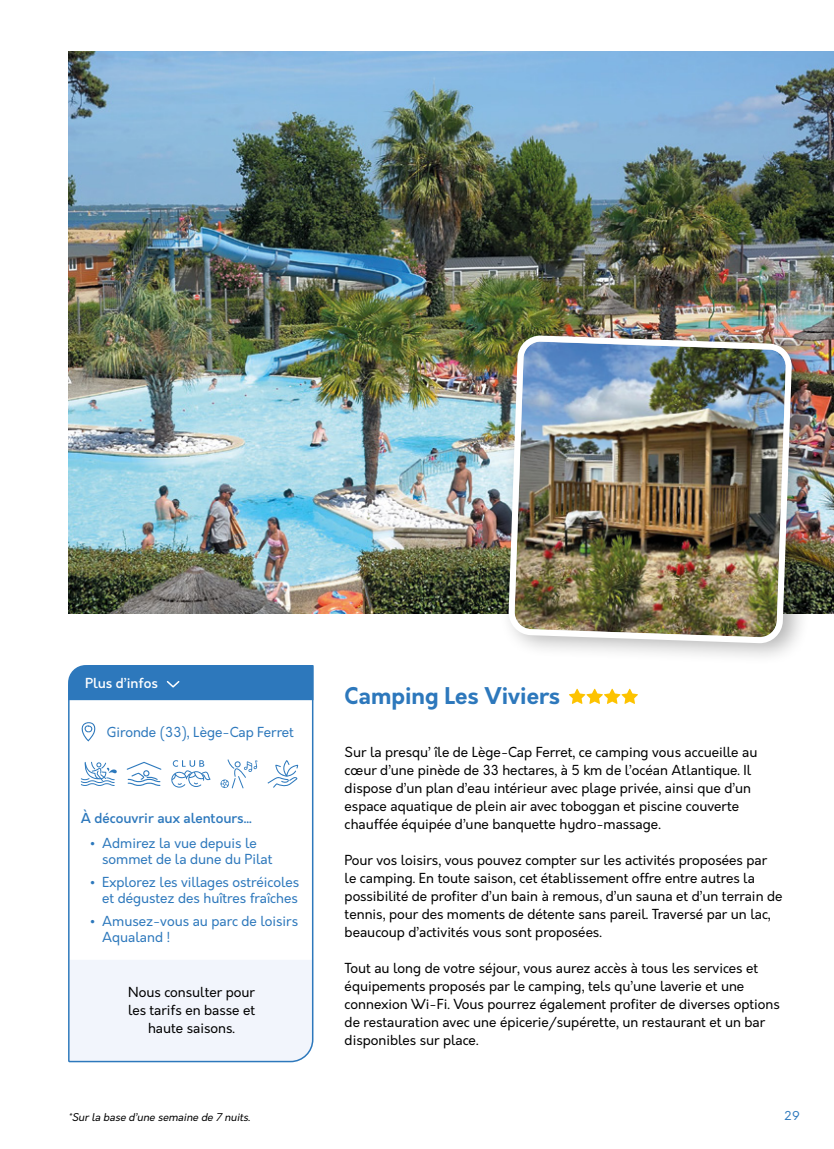
<style>
.page{position:relative;width:834px;height:1149px;background:#fff}
.page>*{position:absolute;margin:0;border:0;box-sizing:border-box;transform-origin:0 0}
.t1{font:700 22.5px "Orkney";color:#2d78bc}
.t2{font:13.5px/18px "Orkney";color:#000}
.t3{font:13.5px/16.2px "Orkney";color:#2d78bc}
.t4{font:500 13.5px "Orkney";color:#2d78bc}
.t5{font:500 13.5px "Orkney";color:#fff}
.t6{font:12px "Orkney";color:#2d78bc}
.t7{font:italic 10.5px "Orkney";color:#000}
</style>
<div class="page">
<img style="left:68px;top:51px;width:765px;height:562px">
<div style="left:498px;top:321px;width:320px;height:344px;background:#000;opacity:.3"></div>
<img style="left:505px;top:332px;width:290px;height:314px">
<svg style="left:68px;top:665px;width:246px;height:397px"></svg>
<svg style="left:569px;top:688px;width:69px;height:15px"></svg>
<svg style="left:81px;top:761px;width:36px;height:24px"></svg>
<svg style="left:127px;top:761px;width:34px;height:24px"></svg>
<svg style="left:220px;top:759px;width:37px;height:29px"></svg>
<svg style="left:267px;top:759px;width:31px;height:28px"></svg>
<svg style="left:171px;top:760px;width:39px;height:27px"></svg>
<p class="t5" style="left:85px;top:673px;width:74px">Plus d’infos</p>
<p class="t3" style="left:106px;top:723px;width:189px">Gironde (33), Lège-Cap Ferret</p>
<p class="t4" style="left:81px;top:809px;width:172px">À découvrir aux alentours...</p>
<p class="t3" style="left:102px;top:835px;width:172px;text-indent:-13px">• Admirez la vue depuis le sommet de la dune du Pilat</p>
<p class="t3" style="left:89px;top:874px;width:211px;text-align:right">• Explorez les villages ostréicoles et dégustez des huîtres fraîches</p>
<p class="t3" style="left:102px;top:912px;width:197px;text-indent:-13px">• Amusez-vous au parc de loisirs<br>Aqualand !</p>
<p class="t2" style="left:128px;top:983px;width:128px;text-align:center">Nous consulter pour les tarifs en basse et haute saisons.</p>
<h1 class="t1" style="left:344px;top:680px;width:217px">Camping Les Viviers</h1>
<p class="t2" style="left:344px;top:742px;width:414px">Sur la presqu’ île de Lège-Cap Ferret, ce camping vous accueille au cœur d’une pinède de 33 hectares, à 5 km de l’océan Atlantique. Il dispose d’un plan d’eau intérieur avec plage privée, ainsi que d’un espace aquatique de plein air avec toboggan et piscine couverte chauffée équipée d’une banquette hydro-massage.</p>
<p class="t2" style="left:344px;top:850px;width:439px">Pour vos loisirs, vous pouvez compter sur les activités proposées par<br>le camping. En toute saison, cet établissement offre entre autres la possibilité de profiter d’un bain à remous, d’un sauna et d’un terrain de tennis, pour des moments de détente sans pareil. Traversé par un lac, beaucoup d’activités vous sont proposées.</p>
<p class="t2" style="left:344px;top:958px;width:436px">Tout au long de votre séjour, vous aurez accès à tous les services et équipements proposés par le camping, tels qu’une laverie et une connexion Wi-Fi. Vous pourrez également profiter de diverses options de restauration avec une épicerie/supérette, un restaurant et un bar disponibles sur place.</p>
<p class="t7" style="left:68px;top:1109px;width:186px">*Surla base d’une semaine de 7 nuits.</p>
<p class="t6" style="left:784px;top:1107px;width:17px">29</p>
</div>
